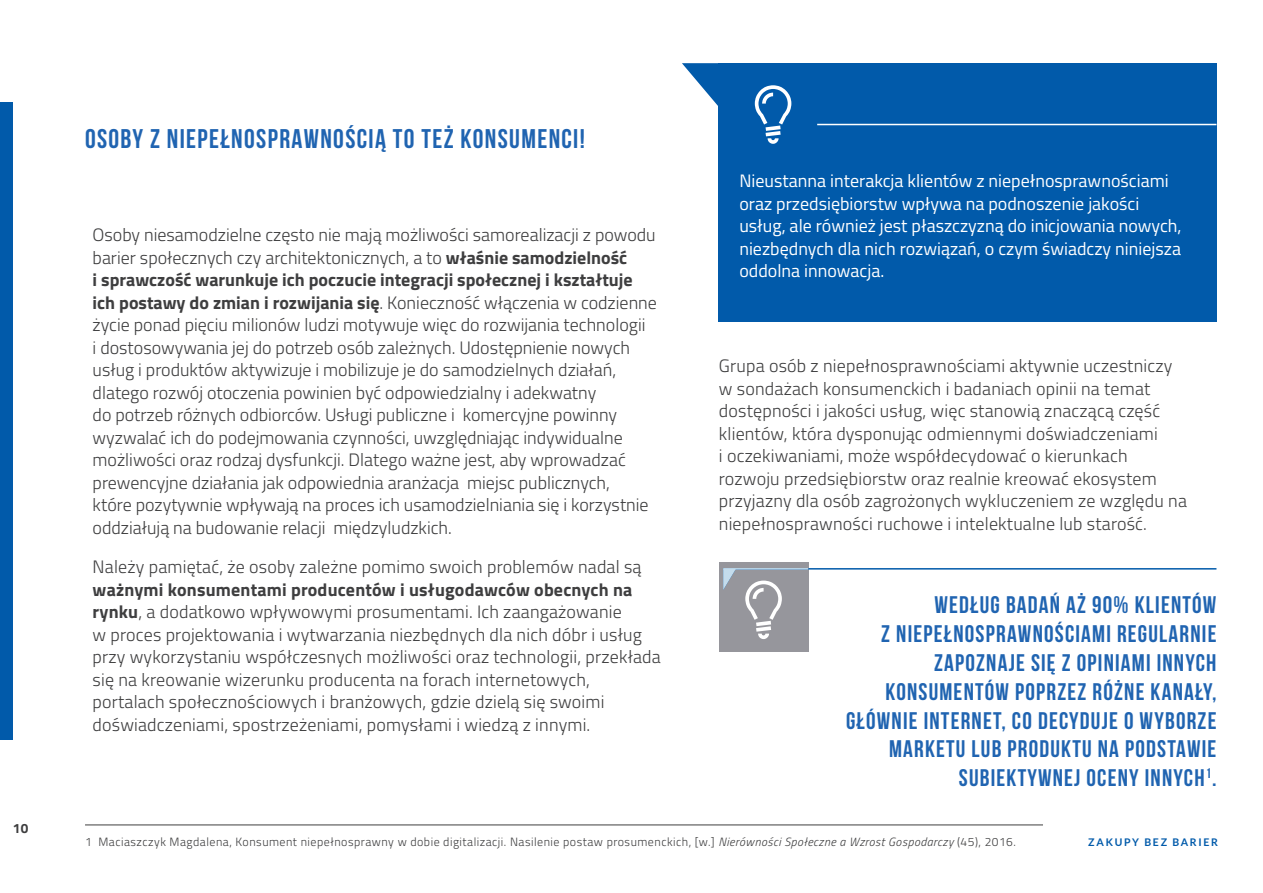
<style>
.page{position:relative;width:1263px;height:893px;background:#fff}
.page>*{position:absolute;margin:0;border:0;box-sizing:border-box;transform-origin:0 0}
.caption-3{font:700 27px "Bebas Neue";letter-spacing:.05em;color:#2064b1}
.caption-3-2{font:700 24px/28.8px "Bebas Neue";letter-spacing:.05em;color:#2064b1;text-align:right}
._01-tekst{font:300 18px/22.5px "Titillium";letter-spacing:.005em;color:#3e3e3f}
._01-tekst-2{font:18px/22.5px "Titillium";color:#fff}
.t1{font:700 13.5px "Titillium";color:#3e3e3f}
.content{font:300 12px "Titillium";letter-spacing:.04em;color:#3e3e3f}
.t2{font:700 10.5px "Lato";letter-spacing:.16em;color:#015aaa}
.s1{font-weight:700}
.s2{font-style:italic}
</style>
<div class="page">
<div style="left:0;top:102px;width:13px;height:638px;background:#015aaa"></div>
<hr style="left:85px;top:825px;width:958px;height:1px;background:#3e3e3f">
<div style="left:719px;top:563px;width:89px;height:89px;background:#96969c"></div>
<hr style="left:723px;top:568px;width:493px;height:2px;background:#015aaa">
<hr style="left:723px;top:568px;width:85px;height:2px;background:#c4dcec">
<svg style="left:723px;top:569px;width:13px;height:21px"></svg>
<div style="left:718px;top:63px;width:498px;height:259px;background:#015aaa"></div>
<svg style="left:682px;top:63px;width:36px;height:43px"></svg>
<hr style="left:817px;top:124px;width:399px;height:1px;background:#fff">
<p class="t1" style="left:13px;top:818px;width:17px">10</p>
<p class="caption-3" style="left:85px;top:124px;width:501px">OSOBY Z NIEPEŁNOSPRAWNOŚCIĄ TO TEŻ KONSUMENCI!</p>
<p class="_01-tekst" style="left:93px;top:223px;width:566px">Osoby niesamodzielne często nie mają możliwości samorealizacji z powodu barier społecznych czy architektonicznych, a to <span class="s1">właśnie samodzielność<br>i sprawczość warunkuje ich poczucie integracji społecznej i kształtuje ich postawy do zmian i rozwijania się</span>. Konieczność włączenia w codzienne życie ponad pięciu milionów ludzi motywuje więc do rozwijania technologii<br>i dostosowywania jej do potrzeb osób zależnych. Udostępnienie nowych usług i produktów aktywizuje i mobilizuje je do samodzielnych działań, dlatego rozwój otoczenia powinien być odpowiedzialny i adekwatny<br>do potrzeb różnych odbiorców. Usługi publiczne i komercyjne powinny wyzwalać ich do podejmowania czynności, uwzględniając indywidualne możliwości oraz rodzaj dysfunkcji. Dlatego ważne jest, aby wprowadzać prewencyjne działania jak odpowiednia aranżacja miejsc publicznych,<br>które pozytywnie wpływają na proces ich usamodzielniania się i korzystnie oddziałują na budowanie relacji międzyludzkich.</p>
<p class="_01-tekst" style="left:93px;top:555px;width:570px">Należy pamiętać, że osoby zależne pomimo swoich problemów nadal są <span class="s1">ważnymi konsumentami producentów i usługodawców obecnych na rynku</span>, a dodatkowo wpływowymi prosumentami. Ich zaangażowanie<br>w proces projektowania i wytwarzania niezbędnych dla nich dóbr i usług przy wykorzystaniu współczesnych możliwości oraz technologii, przekłada się na kreowanie wizerunku producenta na forach internetowych, portalach społecznościowych i branżowych, gdzie dzielą się swoimi doświadczeniami, spostrzeżeniami, pomysłami i wiedzą z innymi.</p>
<p class="_01-tekst-2" style="left:739px;top:169px;width:444px">Nieustanna interakcja klientów z niepełnosprawnościami oraz przedsiębiorstw wpływa na podnoszenie jakości usług, ale również jest płaszczyzną do inicjowania nowych, niezbędnych dla nich rozwiązań, o czym świadczy niniejsza oddolna innowacja.</p>
<p class="_01-tekst" style="left:719px;top:354px;width:470px">Grupa osób z niepełnosprawnościami aktywnie uczestniczy w sondażach konsumenckich i badaniach opinii na temat dostępności i jakości usług, więc stanowią znaczącą część klientów, która dysponując odmiennymi doświadczeniami<br>i oczekiwaniami, może współdecydować o kierunkach rozwoju przedsiębiorstw oraz realnie kreować ekosystem przyjazny dla osób zagrożonych wykluczeniem ze względu na niepełnosprawności ruchowe i intelektualne lub starość.</p>
<p class="caption-3-2" style="left:846px;top:590px;width:372px">WEDŁUG BADAŃ AŻ 90% KLIENTÓW<br>Z NIEPEŁNOSPRAWNOŚCIAMI REGULARNIE ZAPOZNAJE SIĘ Z OPINIAMI INNYCH KONSUMENTÓW POPRZEZ RÓŻNE KANAŁY, GŁÓWNIE INTERNET, CO DECYDUJE O WYBORZE MARKETU LUB PRODUKTU NA PODSTAWIE SUBIEKTYWNEJ OCENY INNYCH<sup>1</sup>.</p>
<p class="content" style="left:85px;top:833px;width:932px">1 Maciaszczyk Magdalena, Konsument niepełnosprawny w dobie digitalizacji. Nasilenie postaw prosumenckich, [w.] <span class="s2">Nierówności Społeczne a Wzrost Gospodarczy</span> (45), 2016.</p>
<p class="t2" style="left:1088px;top:836px;width:131px">ZAKUPY BEZ BARIER</p>
</div>
